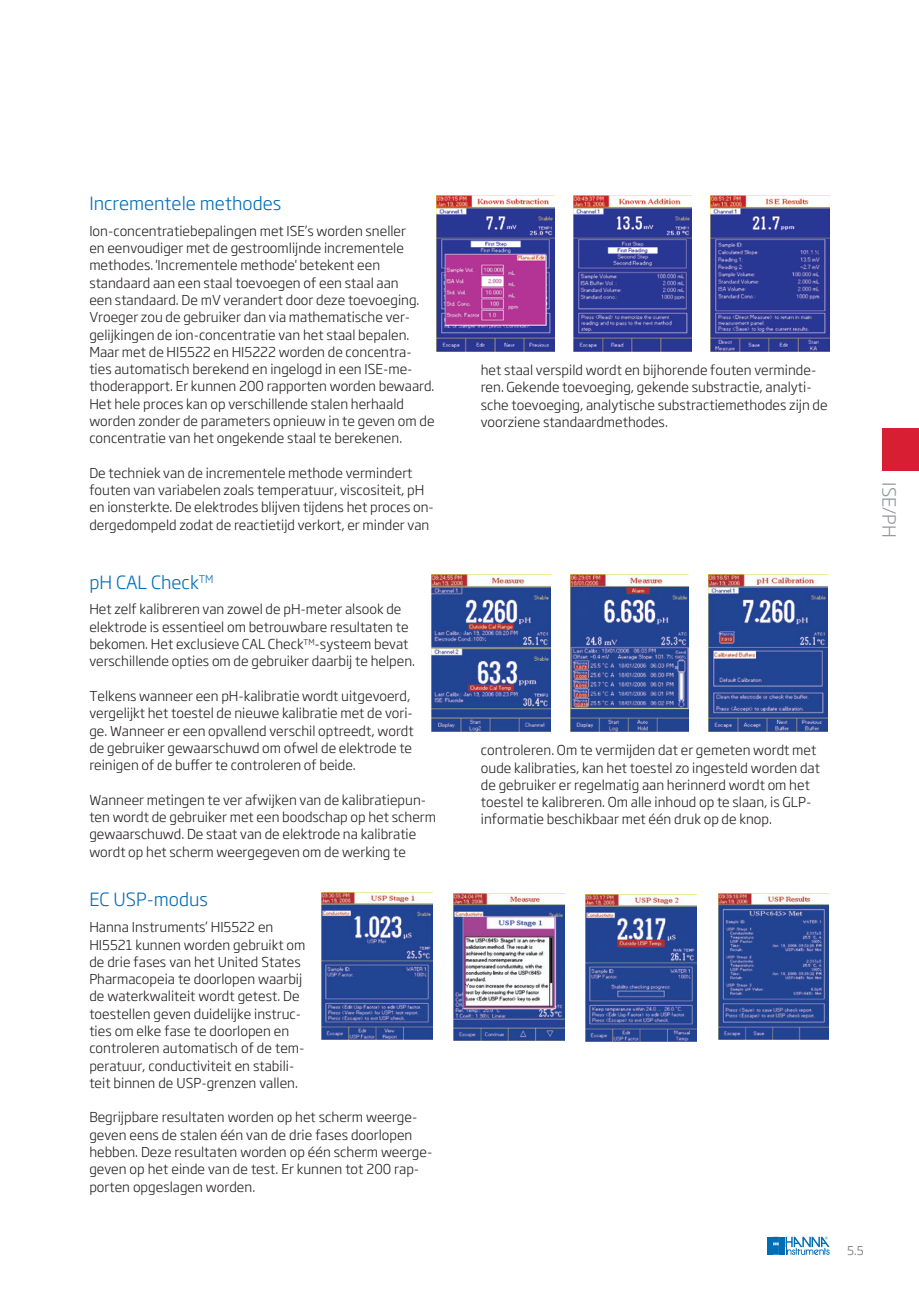
<style>
.page{position:relative;width:919px;height:1289px;background:#fff}
.page>*{position:absolute;margin:0;border:0;box-sizing:border-box;transform-origin:0 0}
.blauwe_titels_body{font:300 18px "Soho Gothic Pro";color:#006db7}
.t1{font:300 18px "Soho Gothic Pro";color:#939598}
.BodyNew{font:300 13.5px/17.2px "Soho Gothic Pro";color:#231f20}
.paginanummer{font:300 12px "Soho Gothic Pro";color:#6c6d70}
</style>
<div class="page">
<img style="left:431px;top:574px;width:119px;height:157px">
<img style="left:570px;top:574px;width:119px;height:157px">
<img style="left:708px;top:574px;width:119px;height:157px">
<img style="left:436px;top:196px;width:118px;height:156px">
<img style="left:573px;top:196px;width:118px;height:156px">
<img style="left:711px;top:196px;width:118px;height:156px">
<img style="left:321px;top:892px;width:111px;height:147px">
<img style="left:453px;top:893px;width:111px;height:147px">
<img style="left:585px;top:894px;width:111px;height:147px">
<img style="left:718px;top:893px;width:110px;height:146px">
<div style="left:882px;top:428px;width:36px;height:42px;background:#d81e33"></div>
<svg style="left:767px;top:1236px;width:62px;height:18px"></svg>
<p class="blauwe_titels_body" style="left:89px;top:189px;width:193px">Incrementele methodes</p>
<p class="BodyNew" style="left:89px;top:221px;width:346px">Ion-concentratiebepalingen met ISE’s worden sneller<br>en eenvoudiger met de gestroomlijnde incrementele methodes. 'Incrementele methode' betekent een standaard aan een staal toevoegen of een staal aan<br>een standaard. De mV verandert door deze toevoeging.<br>Vroeger zou de gebruiker dan via mathematische ver&shy;gelijkingen de ion-concentratie van het staal bepalen.<br>Maar met de HI5522 en HI5222 worden de concentra&shy;ties automatisch berekend en ingelogd in een ISE-me&shy;thoderapport. Er kunnen 200 rapporten worden bewaard.<br>Het hele proces kan op verschillende stalen herhaald worden zonder de parameters opnieuw in te geven om de concentratie van het ongekende staal te berekenen.</p>
<p class="BodyNew" style="left:89px;top:463px;width:346px">De techniek van de incrementele methode vermindert fouten van variabelen zoals temperatuur, viscositeit, pH en ionsterkte. De elektrodes blijven tijdens het proces on&shy;dergedompeld zodat de reactietijd verkort, er minder van</p>
<p class="blauwe_titels_body" style="left:89px;top:568px;width:126px">pH CAL Check<sup>TM</sup></p>
<p class="BodyNew" style="left:89px;top:600px;width:327px">Het zelf kalibreren van zowel de pH-meter alsook de elektrode is essentieel om betrouwbare resultaten te bekomen. Het exclusieve CAL Check<sup>TM</sup>-systeem bevat verschillende opties om de gebruiker daarbij te helpen.</p>
<p class="BodyNew" style="left:89px;top:686px;width:326px">Telkens wanneer een pH-kalibratie wordt uitgevoerd, vergelijkt het toestel de nieuwe kalibratie met de vori&shy;ge. Wanneer er een opvallend verschil optreedt, wordt de gebruiker gewaarschuwd om ofwel de elektrode te reinigen of de buffer te controleren of beide.</p>
<p class="BodyNew" style="left:89px;top:790px;width:348px">Wanneer metingen te ver afwijken van de kalibratiepun&shy;ten wordt de gebruiker met een boodschap op het scherm gewaarschuwd. De staat van de elektrode na kalibratie wordt op het scherm weergegeven om de werking te</p>
<p class="blauwe_titels_body" style="left:89px;top:885px;width:120px">EC USP-modus</p>
<p class="BodyNew" style="left:89px;top:917px;width:218px">Hanna Instruments’ HI5522 en HI5521 kunnen worden gebruikt om de drie fases van het United States Pharmacopeia te doorlopen waarbij de waterkwaliteit wordt getest. De toestellen geven duidelijke instruc&shy;ties om elke fase te doorlopen en controleren automatisch of de tem&shy;peratuur, conductiviteit en stabili&shy;teit binnen de USP-grenzen vallen.</p>
<p class="BodyNew" style="left:89px;top:1107px;width:344px">Begrijpbare resultaten worden op het scherm weerge&shy;geven eens de stalen één van de drie fases doorlopen hebben. Deze resultaten worden op één scherm weerge&shy;geven op het einde van de test. Er kunnen tot 200 rap&shy;porten opgeslagen worden.</p>
<p class="BodyNew" style="left:480px;top:360px;width:348px">het staal verspild wordt en bijhorende fouten verminde&shy;ren. Gekende toevoeging, gekende substractie, analyti&shy;sche toevoeging, analytische substractiemethodes zijn de voorziene standaardmethodes.</p>
<h1 class="t1" style="left:903px;top:482px;width:57px;rotate:90deg">ISE/PH</h1>
<p class="BodyNew" style="left:481px;top:740px;width:340px">controleren. Om te vermijden dat er gemeten wordt met oude kalibraties, kan het toestel zo ingesteld worden dat de gebruiker er regelmatig aan herinnerd wordt om het toestel te kalibreren. Om alle inhoud op te slaan, is GLP&shy;informatie beschikbaar met één druk op de knop.</p>
<p class="paginanummer" style="left:847px;top:1241px;width:18px">5.5</p>
</div>
